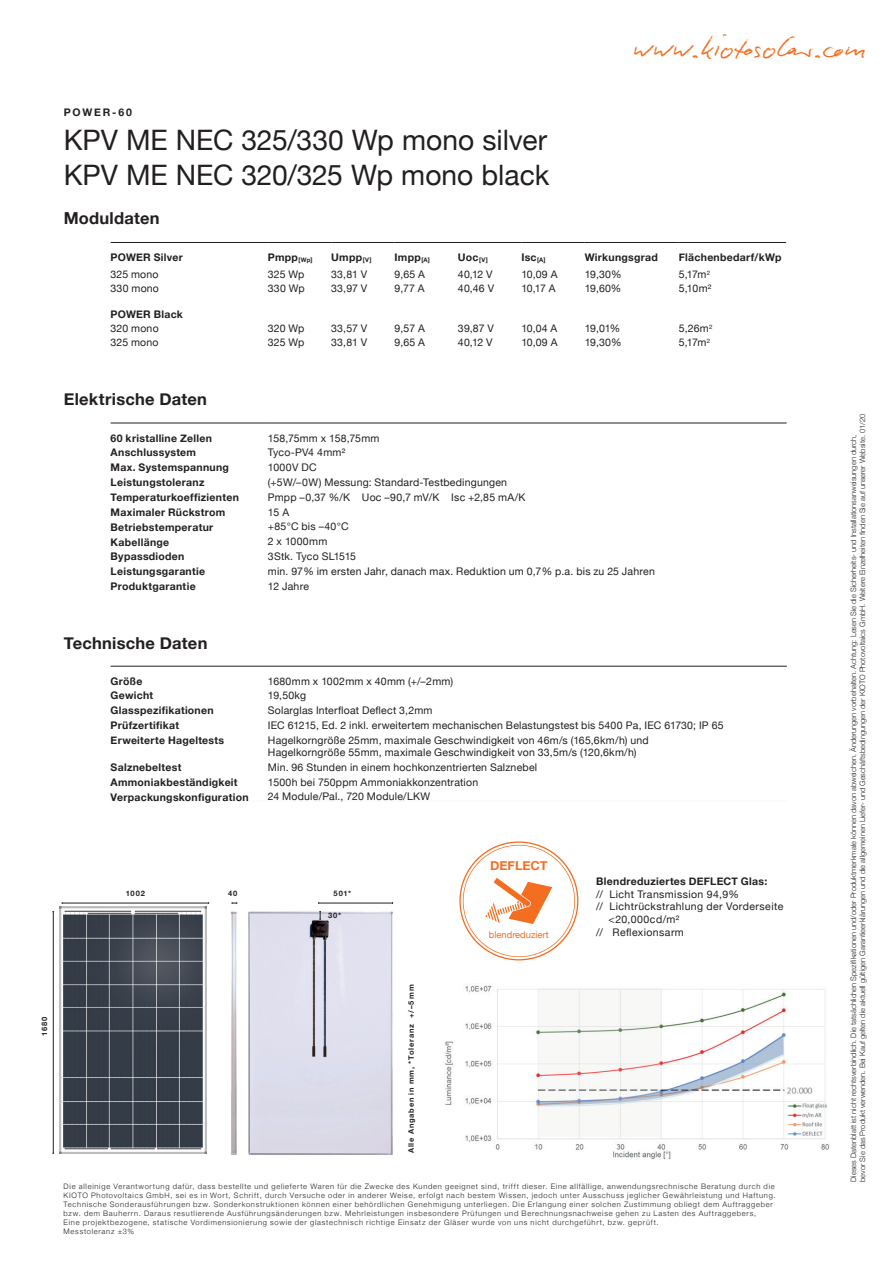
<style>
.page{position:relative;width:893px;height:1263px;background:#fff}
.page>*{position:absolute;margin:0;border:0;box-sizing:border-box;transform-origin:0 0}
.t1{font:31.5px "Biro Script Standard";letter-spacing:.005em;color:#f36e21}
.t2{font:28.2px/34.5px "Helvetica Neue";color:#231f20}
.t3{font:700 16.5px "Helvetica Neue";letter-spacing:.015em;color:#231f20}
.t4{font:700 12.6px "Helvetica Neue";color:#f36e21}
.t5{font:10.5px/12.6px "Helvetica Neue";letter-spacing:.02em;color:#231f20}
.t6{font:700 10.5px "Helvetica Neue";letter-spacing:.025em;color:#231f20}
.t7{font:10.5px "Helvetica Neue";letter-spacing:.04em;color:#231f20}
.t8{font:10.5px "Helvetica Neue";letter-spacing:-.015em;color:#231f20}
.t9{font:10.5px "Helvetica Neue";letter-spacing:.045em;color:#231f20}
.t10{font:9.3px "Helvetica Neue";color:#f36e21}
.t11{font:300 7.5px/9px "Helvetica Neue";letter-spacing:.1em;color:#231f20}
.t12{font:300 7.5px/9px "Helvetica Neue";color:#231f20}
.t13{font:700 7.5px "Helvetica Neue";letter-spacing:.105em;color:#231f20}
</style>
<div class="page">
<hr style="left:111px;top:242px;width:157px;height:1px;background:#231f20">
<hr style="left:268px;top:242px;width:63px;height:1px;background:#231f20">
<hr style="left:331px;top:242px;width:64px;height:1px;background:#231f20">
<hr style="left:395px;top:242px;width:63px;height:1px;background:#231f20">
<hr style="left:458px;top:242px;width:63px;height:1px;background:#231f20">
<hr style="left:521px;top:242px;width:64px;height:1px;background:#231f20">
<hr style="left:585px;top:242px;width:94px;height:1px;background:#231f20">
<hr style="left:679px;top:242px;width:107px;height:1px;background:#231f20">
<hr style="left:111px;top:801px;width:157px;height:1px;background:#f7f7f8">
<hr style="left:268px;top:801px;width:519px;height:1px;background:#f7f7f8">
<hr style="left:111px;top:666px;width:157px;height:1px;background:#231f20">
<hr style="left:268px;top:666px;width:519px;height:1px;background:#231f20">
<hr style="left:111px;top:423px;width:157px;height:1px;background:#231f20">
<hr style="left:268px;top:423px;width:519px;height:1px;background:#231f20">
<hr style="left:53px;top:912px;width:1px;height:241px;background:#231f20">
<hr style="left:62px;top:903px;width:147px;height:1px;background:#231f20">
<svg style="left:232px;top:902px;width:6px;height:2px"></svg>
<img style="left:231px;top:911px;width:162px;height:244px">
<img style="left:233px;top:913px;width:160px;height:242px">
<hr style="left:319px;top:903px;width:74px;height:1px;background:#231f20">
<svg style="left:319px;top:911px;width:2px;height:9px"></svg>
<svg style="left:459px;top:841px;width:119px;height:119px"></svg>
<img style="left:60px;top:907px;width:147px;height:246px">
<img style="left:445px;top:985px;width:384px;height:175px">
<h1 class="t1" style="left:633px;top:28px;width:235px">www.kiotosolar.com</h1>
<p class="t6" style="left:64px;top:104px;width:70px">POWER-60</p>
<h2 class="t2" style="left:64px;top:125px;width:487px">KPV ME NEC 325/330 Wp mono silver<br>KPV ME NEC 320/325 Wp mono black</h2>
<h3 class="t3" style="left:64px;top:206px;width:97px">Moduldaten</h3>
<p class="t6" style="left:111px;top:249px;width:74px">POWER Silver</p>
<p class="t6" style="left:268px;top:249px;width:46px">Pmpp <sub>[Wp]</sub></p>
<p class="t6" style="left:331px;top:249px;width:42px">Umpp <sub>[V]</sub></p>
<p class="t6" style="left:395px;top:249px;width:37px">Impp <sub>[A]</sub></p>
<p class="t6" style="left:458px;top:249px;width:31px">Uoc <sub>[V]</sub></p>
<p class="t6" style="left:521px;top:249px;width:26px">Isc <sub>[A]</sub></p>
<p class="t6" style="left:585px;top:249px;width:75px">Wirkungsgrad</p>
<p class="t6" style="left:679px;top:249px;width:104px">Flächenbedarf/kWp</p>
<p class="t5" style="left:111px;top:269px;width:50px">325 mono</p>
<p class="t5" style="left:268px;top:269px;width:38px">325 Wp</p>
<p class="t5" style="left:331px;top:269px;width:37px">33,81 V</p>
<p class="t5" style="left:395px;top:269px;width:32px">9,65 A</p>
<p class="t5" style="left:458px;top:269px;width:36px">40,12 V</p>
<p class="t5" style="left:521px;top:269px;width:38px">10,09 A</p>
<p class="t5" style="left:585px;top:269px;width:38px">19,30%</p>
<p class="t5" style="left:679px;top:269px;width:33px">5,17m<sup>2</sup></p>
<p class="t5" style="left:111px;top:283px;width:50px">330 mono</p>
<p class="t5" style="left:268px;top:283px;width:38px">330 Wp</p>
<p class="t5" style="left:331px;top:283px;width:38px">33,97 V</p>
<p class="t5" style="left:395px;top:283px;width:32px">9,77 A</p>
<p class="t5" style="left:458px;top:283px;width:38px">40,46 V</p>
<p class="t5" style="left:521px;top:283px;width:36px">10,17 A</p>
<p class="t5" style="left:585px;top:283px;width:38px">19,60%</p>
<p class="t5" style="left:679px;top:283px;width:34px">5,10 m²</p>
<p class="t6" style="left:111px;top:306px;width:74px">POWER Black</p>
<p class="t5" style="left:111px;top:323px;width:50px">320 mono</p>
<p class="t5" style="left:268px;top:323px;width:38px">320 Wp</p>
<p class="t5" style="left:331px;top:323px;width:38px">33,57 V</p>
<p class="t5" style="left:395px;top:323px;width:32px">9,57 A</p>
<p class="t5" style="left:458px;top:323px;width:37px">39,87 V</p>
<p class="t5" style="left:521px;top:323px;width:38px">10,04 A</p>
<p class="t5" style="left:585px;top:323px;width:37px">19,01%</p>
<p class="t5" style="left:679px;top:323px;width:35px">5,26m<sup>2</sup></p>
<p class="t5" style="left:111px;top:337px;width:50px">325 mono</p>
<p class="t5" style="left:268px;top:337px;width:38px">325 Wp</p>
<p class="t5" style="left:331px;top:337px;width:37px">33,81 V</p>
<p class="t5" style="left:395px;top:337px;width:32px">9,65 A</p>
<p class="t5" style="left:458px;top:337px;width:36px">40,12 V</p>
<p class="t5" style="left:521px;top:337px;width:38px">10,09 A</p>
<p class="t5" style="left:585px;top:337px;width:38px">19,30%</p>
<p class="t5" style="left:679px;top:337px;width:33px">5,17m<sup>2</sup></p>
<h3 class="t3" style="left:64px;top:386px;width:145px">Elektrische Daten</h3>
<p class="t6" style="left:111px;top:430px;width:103px">60 kristalline Zellen</p>
<p class="t5" style="left:268px;top:432px;width:113px">158,75mm x 158,75 mm</p>
<p class="t6" style="left:111px;top:444px;width:87px">Anschlussystem</p>
<p class="t5" style="left:268px;top:447px;width:79px">Tyco-PV4 4 mm²</p>
<p class="t6" style="left:111px;top:459px;width:120px">Max. Systemspannung</p>
<p class="t5" style="left:268px;top:461px;width:50px">1000 V DC</p>
<p class="t6" style="left:111px;top:474px;width:95px">Leistungstoleranz</p>
<p class="t5" style="left:268px;top:476px;width:241px">(+5 W/–0 W) Messung: Standard-Testbedingungen</p>
<p class="t6" style="left:111px;top:489px;width:130px">Temperaturkoeffizienten</p>
<p class="t5" style="left:268px;top:491px;width:259px">Pmpp –0,37 %/K Uoc –90,7 mV/K Isc +2,85 mA/K</p>
<p class="t6" style="left:111px;top:504px;width:116px">Maximaler Rückstrom</p>
<p class="t5" style="left:268px;top:506px;width:23px">15 A</p>
<p class="t6" style="left:111px;top:519px;width:104px">Betriebstemperatur</p>
<p class="t5" style="left:268px;top:521px;width:82px">+85 °C bis –40 °C</p>
<p class="t6" style="left:111px;top:533px;width:60px">Kabellänge</p>
<p class="t5" style="left:268px;top:536px;width:61px">2 x 1000 mm</p>
<p class="t6" style="left:111px;top:548px;width:75px">Bypassdioden</p>
<p class="t8" style="left:268px;top:549px;width:90px">3 Stk. Tyco SL1515</p>
<p class="t6" style="left:111px;top:563px;width:96px">Leistungsgarantie</p>
<p class="t5" style="left:268px;top:566px;width:389px">min. 97 % im ersten Jahr, danach max. Reduktion um 0,7 % p.a. bis zu 25 Jahren</p>
<p class="t6" style="left:111px;top:578px;width:87px">Produktgarantie</p>
<p class="t5" style="left:268px;top:580px;width:43px">12 Jahre</p>
<h3 class="t3" style="left:64px;top:630px;width:145px">Technische Daten</h3>
<p class="t6" style="left:111px;top:673px;width:33px">Größe</p>
<p class="t5" style="left:268px;top:675px;width:187px">1680 mm x 1002 mm x 40 mm (+/–2 mm)</p>
<p class="t6" style="left:111px;top:687px;width:44px">Gewicht</p>
<p class="t5" style="left:268px;top:690px;width:40px">19,50 kg</p>
<p class="t6" style="left:111px;top:702px;width:105px">Glasspezifikationen</p>
<p class="t5" style="left:268px;top:705px;width:166px">Solarglas Interfloat Deflect 3,2mm</p>
<p class="t6" style="left:111px;top:717px;width:70px">Prüfzertifikat</p>
<p class="t5" style="left:268px;top:719px;width:457px">IEC 61215, Ed. 2 inkl. erweitertem mechanischen Belastungstest bis 5400 Pa, IEC 61730; IP 65</p>
<p class="t6" style="left:111px;top:732px;width:115px">Erweiterte Hageltests</p>
<p class="t5" style="left:268px;top:734px;width:382px">Hagelkorngröße 25 mm, maximale Geschwindigkeit von 46 m/s (165,6 km/h) und<br>Hagelkorngröße 55 mm, maximale Geschwindigkeit von 33,5 m/s (120,6 km/h)</p>
<p class="t6" style="left:111px;top:759px;width:72px">Salznebeltest</p>
<p class="t5" style="left:268px;top:761px;width:271px">Min. 96 Stunden in einem hochkonzentrierten Salznebel</p>
<p class="t6" style="left:111px;top:774px;width:129px">Ammoniakbeständigkeit</p>
<p class="t5" style="left:268px;top:776px;width:212px">1500h bei 750ppm Ammoniakkonzentration</p>
<p class="t6" style="left:111px;top:789px;width:140px">Verpackungskonfiguration</p>
<p class="t5" style="left:268px;top:791px;width:164px">24 Module/Pal., 720 Module/LKW</p>
<p class="t13" style="left:126px;top:887px;width:21px">1002</p>
<p class="t13" style="left:228px;top:887px;width:11px">40</p>
<p class="t13" style="left:334px;top:887px;width:19px">501*</p>
<p class="t13" style="left:328px;top:909px;width:15px">30*</p>
<p class="t4" style="left:490px;top:856px;width:59px">DEFLECT</p>
<p class="t10" style="left:489px;top:928px;width:61px">blendreduziert</p>
<p class="t6" style="left:596px;top:873px;width:173px">Blendreduziertes DEFLECT Glas:</p>
<p class="t7" style="left:596px;top:886px;width:144px">// Licht Transmission 94,9%</p>
<p class="t7" style="left:596px;top:899px;width:189px">// Lichtrückstrahlung der Vorderseite</p>
<p class="t9" style="left:609px;top:911px;width:72px">&lt;20,000cd/m²</p>
<p class="t7" style="left:596px;top:924px;width:89px">// Reflexionsarm</p>
<p class="t13" style="left:39px;top:1036px;width:21px;rotate:-90deg">1680</p>
<p class="t13" style="left:405px;top:1153px;width:170px;rotate:-90deg">Alle Angaben in mm, *Toleranz +/–5 mm</p>
<p class="t11" style="left:64px;top:1181px;width:713px">Die alleinige Verantwortung dafür, dass bestellte und gelieferte Waren für die Zwecke des Kunden geeignet sind, trifft dieser. Eine allfällige, anwendungsrechnische Beratung durch die KIOTO Photovoltaics GmbH, sei es in Wort, Schrift, durch Versuche oder in anderer Weise, erfolgt nach bestem Wissen, jedoch unter Ausschuss jeglicher Gewährleistung und Haftung.<br>Technische Sonderausführungen bzw. Sonderkonstruktionen können einer behördlichen Genehmigung unterliegen. Die Erlangung einer solchen Zustimmung obliegt dem Auftraggeber bzw. dem Bauherrn. Daraus resutlierende Ausführungsänderungen bzw. Mehrleistungen insbesondere Prüfungen und Berechnungsnachweise gehen zu Lasten des Auftraggebers,<br>Eine projektbezogene, statische Vordimensionierung sowie der glastechnisch richtige Einsatz der Gläser wurde von uns nicht durchgeführt, bzw. geprüft.<br>Messtoleranz ±3%</p>
<p class="t12" style="left:849px;top:1182px;width:769px;rotate:-90deg">Dieses Datenblatt ist nicht rechtsverbindlich. Die tatsächlichen Spezifikationen und/oder Produktmerkmale können davon abweichen. Änderungen vorbehalten. Achtung: Lesen Sie die Sicherheits- und Installationsanweisungen durch,<br>bevor Sie das Produkt verwenden. Bei Kauf gelten die aktuell gültigen Garantieerklärungen und die allgemeinen Liefer- und Geschäftsbedingungen der KIOTO Photovoltaics GmbH. Weitere Einzelheiten finden Sie auf unserer Website. 01/20</p>
</div>
